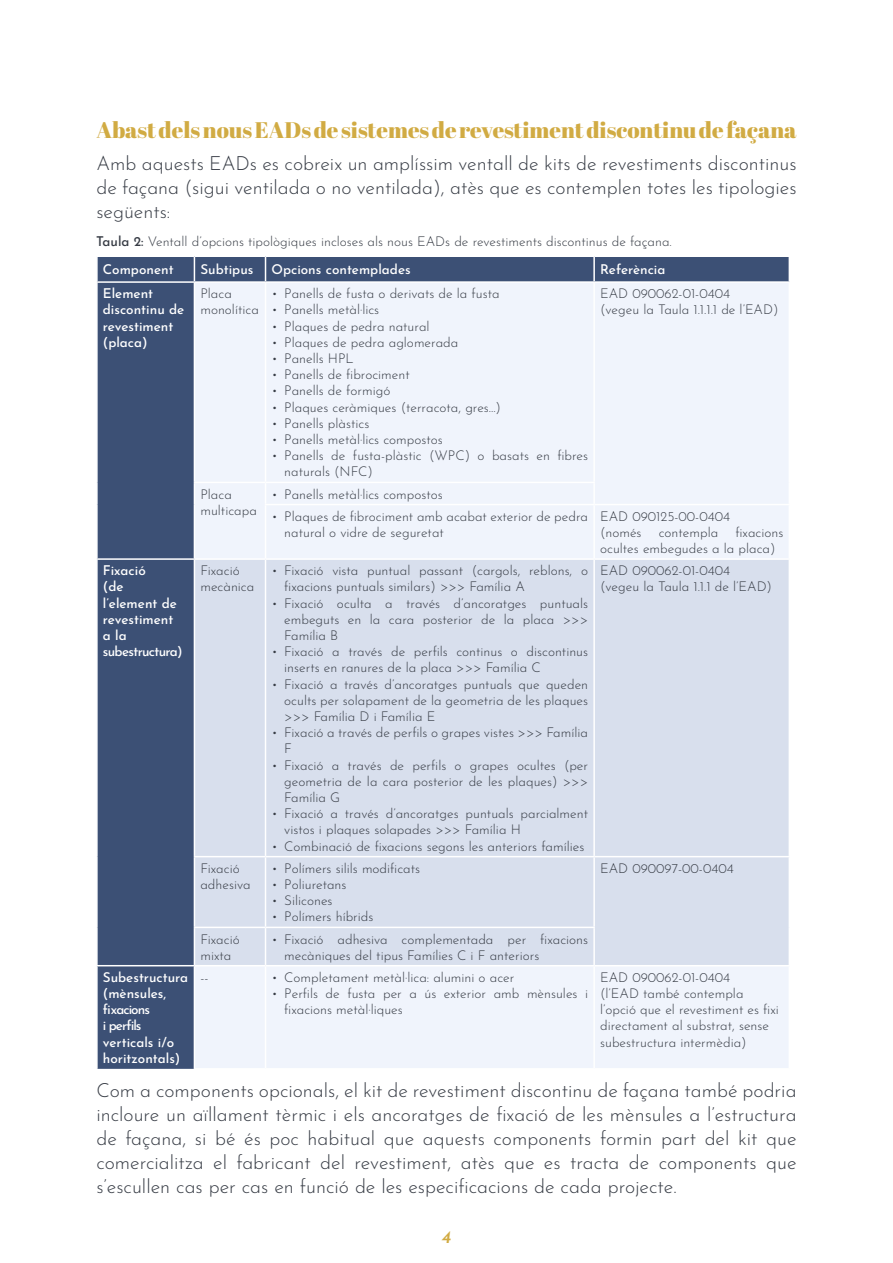
<style>
.page{position:relative;width:893px;height:1263px;background:#fff}
.page>*{position:absolute;margin:0;border:0;box-sizing:border-box;transform-origin:0 0}
.t1{font:22.5px "Abril Fatface";color:#d1ab43}
.t2{font:300 19.5px/24px "Josefin Sans";color:#373c45;text-align:justify}
.t3{font:italic 600 18px "Josefin Sans";color:#d1ab43}
.t4{font:300 13.5px/16.2px "Josefin Sans";color:#373c45}
.t5{font:500 13.5px/16.2px "Josefin Sans";color:#fff}
.s1{font-weight:500}
</style>
<div class="page">
<div style="left:98px;top:257px;width:691px;height:812px;background:#3c5075"></div>
<div style="left:195px;top:283px;width:594px;height:785px;background:#f0f4fc"></div>
<div style="left:195px;top:560px;width:594px;height:405px;background:#d8dfed"></div>
<hr style="left:96px;top:965px;width:98px;height:1px;background:#fff">
<hr style="left:96px;top:558px;width:98px;height:2px;background:#fff">
<hr style="left:593px;top:257px;width:2px;height:24px;background:#fff">
<hr style="left:194px;top:283px;width:1px;height:199px;background:#fff">
<hr style="left:266px;top:281px;width:328px;height:2px;background:#fff">
<hr style="left:265px;top:283px;width:1px;height:199px;background:#fff">
<hr style="left:594px;top:281px;width:196px;height:2px;background:#fff">
<hr style="left:593px;top:283px;width:2px;height:199px;background:#fff">
<hr style="left:194px;top:482px;width:72px;height:1px;background:#fff">
<svg style="left:194px;top:483px;width:1px;height:21px"></svg>
<hr style="left:266px;top:482px;width:329px;height:1px;background:#fff">
<svg style="left:265px;top:483px;width:1px;height:21px"></svg>
<hr style="left:593px;top:483px;width:2px;height:21px;background:#fff">
<hr style="left:194px;top:504px;width:1px;height:54px;background:#fff">
<hr style="left:265px;top:504px;width:329px;height:1px;background:#fff">
<hr style="left:265px;top:505px;width:1px;height:53px;background:#fff">
<hr style="left:594px;top:504px;width:196px;height:1px;background:#fff">
<hr style="left:593px;top:505px;width:2px;height:53px;background:#fff">
<hr style="left:194px;top:558px;width:72px;height:2px;background:#fff">
<hr style="left:194px;top:560px;width:1px;height:296px;background:#fff">
<hr style="left:266px;top:558px;width:328px;height:2px;background:#fff">
<hr style="left:265px;top:560px;width:1px;height:296px;background:#fff">
<hr style="left:594px;top:558px;width:196px;height:2px;background:#fff">
<hr style="left:593px;top:560px;width:2px;height:296px;background:#fff">
<hr style="left:194px;top:856px;width:72px;height:1px;background:#fff">
<hr style="left:194px;top:857px;width:1px;height:70px;background:#fff">
<hr style="left:266px;top:856px;width:328px;height:1px;background:#fff">
<hr style="left:265px;top:857px;width:1px;height:70px;background:#fff">
<hr style="left:594px;top:856px;width:196px;height:1px;background:#fff">
<hr style="left:593px;top:857px;width:2px;height:70px;background:#fff">
<hr style="left:194px;top:927px;width:72px;height:1px;background:#fff">
<hr style="left:194px;top:928px;width:1px;height:37px;background:#fff">
<hr style="left:266px;top:927px;width:329px;height:1px;background:#fff">
<hr style="left:265px;top:928px;width:1px;height:37px;background:#fff">
<hr style="left:593px;top:928px;width:2px;height:37px;background:#fff">
<hr style="left:194px;top:965px;width:72px;height:1px;background:#fff">
<hr style="left:194px;top:966px;width:1px;height:102px;background:#fff">
<hr style="left:266px;top:965px;width:328px;height:1px;background:#fff">
<hr style="left:265px;top:966px;width:1px;height:102px;background:#fff">
<hr style="left:594px;top:965px;width:196px;height:1px;background:#fff">
<hr style="left:593px;top:966px;width:2px;height:102px;background:#fff">
<hr style="left:194px;top:1068px;width:72px;height:1px;background:#fff">
<hr style="left:266px;top:1068px;width:328px;height:1px;background:#fff">
<hr style="left:594px;top:1068px;width:196px;height:1px;background:#fff">
<svg style="left:194px;top:257px;width:1px;height:24px"></svg>
<svg style="left:265px;top:257px;width:1px;height:24px"></svg>
<hr style="left:96px;top:281px;width:98px;height:2px;background:#fff">
<hr style="left:194px;top:281px;width:72px;height:2px;background:#fff">
<h1 class="t1" style="left:96px;top:114px;width:702px">Abast dels nous EADs de sistemes de revestiment discontinu de façana</h1>
<h2 class="t2" style="left:96px;top:150px;width:702px">Amb aquests EADs es cobreix un amplíssim ventall de kits de revestiments discontinus de façana (sigui ventilada o no ventilada), atès que es contemplen totes les tipologies següents:</h2>
<p class="t4" style="left:96px;top:232px;width:577px"><span class="s1">Taula 2:</span> Ventall d’opcions tipològiques incloses als nous EADs de revestiments discontinus de façana.</p>
<p class="t5" style="left:103px;top:260px;width:72px">Component</p>
<p class="t5" style="left:200px;top:260px;width:55px">Subtipus</p>
<p class="t5" style="left:272px;top:260px;width:141px">Opcions contemplades</p>
<p class="t5" style="left:600px;top:260px;width:67px">Referència</p>
<p class="t5" style="left:103px;top:284px;width:83px">Element discontinu de revestiment (placa)</p>
<p class="t4" style="left:200px;top:284px;width:60px">Placa monolítica</p>
<p class="t4" style="left:272px;top:284px;width:230px">• Panells de fusta o derivats de la fusta</p>
<p class="t4" style="left:600px;top:284px;width:180px">EAD 090062-01-0404<br>(vegeu la Taula 1.1.1.1 de l’EAD)</p>
<p class="t4" style="left:272px;top:300px;width:109px">• Panells metàl·lics</p>
<p class="t4" style="left:272px;top:317px;width:160px">• Plaques de pedra natural</p>
<p class="t4" style="left:272px;top:333px;width:188px">• Plaques de pedra aglomerada</p>
<p class="t4" style="left:272px;top:349px;width:84px">• Panells HPL</p>
<p class="t4" style="left:272px;top:365px;width:140px">• Panells de fibrociment</p>
<p class="t4" style="left:272px;top:381px;width:120px">• Panells de formigó</p>
<p class="t4" style="left:272px;top:398px;width:231px">• Plaques ceràmiques (terracota, gres...)</p>
<p class="t4" style="left:272px;top:414px;width:99px">• Panells plàstics</p>
<p class="t4" style="left:272px;top:430px;width:173px">• Panells metàl·lics compostos</p>
<p class="t4" style="left:284px;top:446px;width:305px;text-indent:-13px">• Panells de fusta-plàstic (WPC) o basats en fibres naturals (NFC)</p>
<p class="t4" style="left:200px;top:485px;width:58px">Placa multicapa</p>
<p class="t4" style="left:272px;top:485px;width:173px">• Panells metàl·lics compostos</p>
<p class="t4" style="left:284px;top:507px;width:305px;text-indent:-13px">• Plaques de fibrociment amb acabat exterior de pedra natural o vidre de seguretat</p>
<p class="t4" style="left:600px;top:507px;width:131px">EAD 090125-00-0404 (només</p>
<p class="t4" style="left:600px;top:523px;width:185px;text-indent:135px">fixacions ocultes embegudes a la placa)</p>
<p class="t4" style="left:659px;top:523px;width:61px">contempla</p>
<p class="t5" style="left:103px;top:561px;width:81px">Fixació<br>(de<br>l’element de revestiment a la subestructura)</p>
<p class="t4" style="left:200px;top:561px;width:55px">Fixació mecànica</p>
<p class="t4" style="left:284px;top:561px;width:305px;text-indent:-13px">• Fixació vista puntual passant (cargols, reblons, o fixacions puntuals similars) &gt;&gt;&gt; Família A</p>
<p class="t4" style="left:284px;top:594px;width:305px;text-align:justify;text-indent:-13px">• Fixació oculta a través d’ancoratges puntuals embeguts en la cara posterior de la placa &gt;&gt;&gt; Família B</p>
<p class="t4" style="left:284px;top:642px;width:305px;text-indent:-13px">• Fixació a través de perfils continus o discontinus inserts en ranures de la placa &gt;&gt;&gt; Família C</p>
<p class="t4" style="left:284px;top:675px;width:305px;text-align:justify;text-indent:-13px">• Fixació a través d’ancoratges puntuals que queden ocults per solapament de la geometria de les plaques &gt;&gt;&gt; Família D i Família E</p>
<p class="t4" style="left:284px;top:723px;width:305px;text-indent:-13px">• Fixació a través de perfils o grapes vistes &gt;&gt;&gt; Família<br>F</p>
<p class="t4" style="left:284px;top:756px;width:305px;text-align:justify;text-indent:-13px">• Fixació a través de perfils o grapes ocultes (per geometria de la cara posterior de les plaques) &gt;&gt;&gt; Família G</p>
<p class="t4" style="left:284px;top:804px;width:305px;text-indent:-13px">• Fixació a través d’ancoratges puntuals parcialment vistos i plaques solapades &gt;&gt;&gt; Família H</p>
<p class="t4" style="left:272px;top:837px;width:314px">• Combinació de fixacions segons les anteriors famílies</p>
<p class="t4" style="left:200px;top:859px;width:52px">Fixació adhesiva</p>
<p class="t4" style="left:272px;top:859px;width:150px">• Polímers silils modificats</p>
<p class="t4" style="left:272px;top:875px;width:76px">• Poliuretans</p>
<p class="t4" style="left:272px;top:891px;width:63px">• Silicones</p>
<p class="t4" style="left:272px;top:907px;width:103px">• Polímers híbrids</p>
<p class="t4" style="left:200px;top:929px;width:41px">Fixació mixta</p>
<p class="t4" style="left:284px;top:929px;width:305px;text-indent:-13px">• Fixació adhesiva complementada per fixacions mecàniques del tipus Famílies C i F anteriors</p>
<p class="t5" style="left:103px;top:968px;width:87px">Subestructura (mènsules, fixacions<br>i perfils verticals i/o horitzontals)</p>
<p class="t4" style="left:200px;top:968px;width:10px">--</p>
<p class="t4" style="left:272px;top:968px;width:244px">• Completament metàl·lica: alumini o acer</p>
<p class="t4" style="left:284px;top:984px;width:305px;text-indent:-13px">• Perfils de fusta per a ús exterior amb mènsules i fixacions metàl·liques</p>
<p class="t4" style="left:600px;top:561px;width:173px">EAD 090062-01-0404 (vegeu la Taula 1.1.1 de l’EAD)</p>
<p class="t4" style="left:600px;top:859px;width:135px">EAD 090097-00-0404</p>
<p class="t4" style="left:600px;top:968px;width:180px">EAD 090062-01-0404<br>(l’EAD també contempla l’opció que el revestiment es fixi directament al substrat, sense subestructura intermèdia)</p>
<p class="t2" style="left:96px;top:1076px;width:702px">Com a components opcionals, el kit de revestiment discontinu de façana també podria incloure un aïllament tèrmic i els ancoratges de fixació de les mènsules a l’estructura de façana, si bé és poc habitual que aquests components formin part del kit que comercialitza el fabricant del revestiment, atès que es tracta de components que s’escullen cas per cas en funció de les especificacions de cada projecte.</p>
<h3 class="t3" style="left:442px;top:1221px;width:11px">4</h3>
</div>
